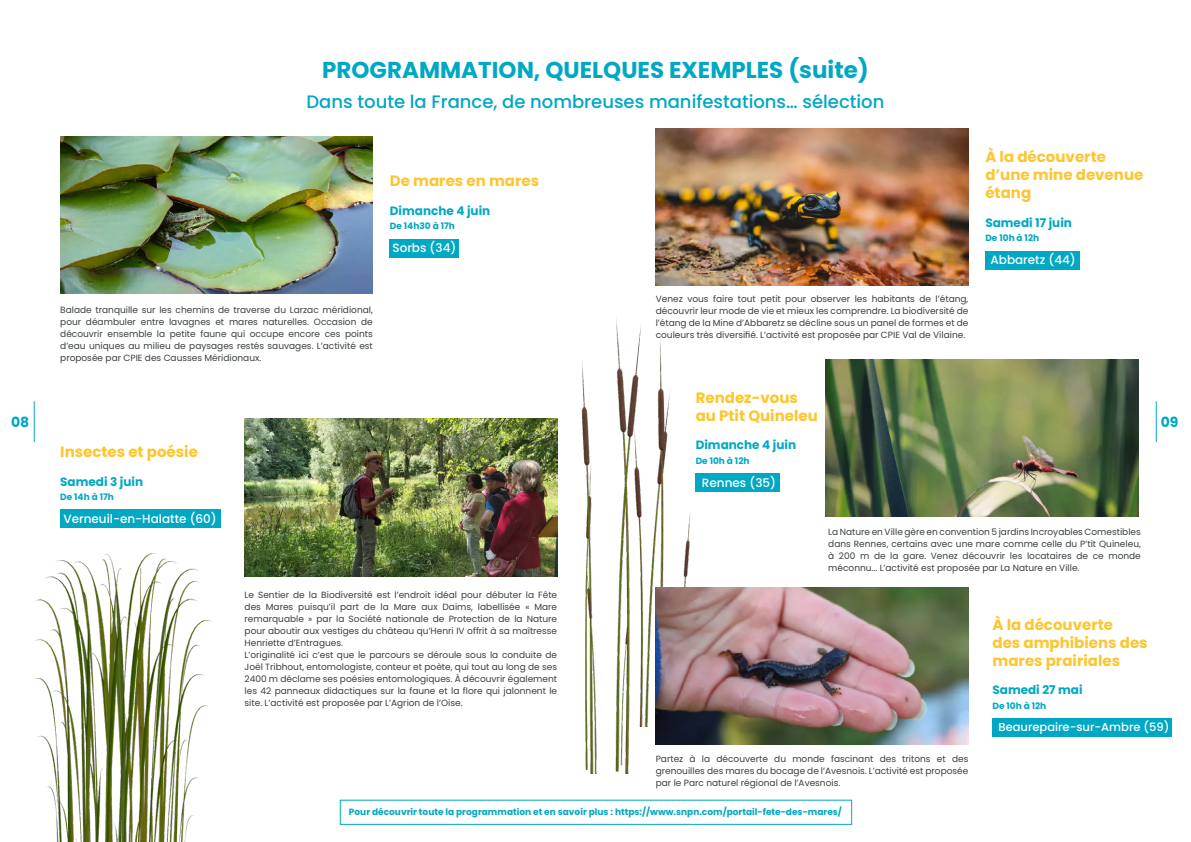
<style>
.page{position:relative;width:1191px;height:842px;background:#fff}
.page>*{position:absolute;margin:0;border:0;box-sizing:border-box;transform-origin:0 0}
.t1{font:700 23px "Poppins";color:#00a8c3}
.t2{font:500 18px "Poppins";color:#00a8c3}
.t3{font:700 15px/18px "Poppins";color:#fdc62f}
.t4{font:700 14px "Poppins";color:#00a8c3}
.t5{font:700 12px "Poppins";color:#00a8c3}
.t6{font:500 12px "Poppins";color:#fff}
.t7{font:500 11.5px "Poppins";color:#fff}
.t8{font:9px/12px "Poppins";color:#3a3f41;text-align:justify}
.t9{font:700 9px "Poppins";color:#00a8c3}
</style>
<div class="page">
<div style="left:992px;top:718px;width:180px;height:18px;background:#00a8c3"></div>
<div style="left:695px;top:473px;width:85px;height:19px;background:#00a8c3"></div>
<div style="left:985px;top:251px;width:95px;height:18px;background:#00a8c3"></div>
<div style="left:60px;top:509px;width:160px;height:19px;background:#00a8c3"></div>
<div style="left:390px;top:239px;width:69px;height:19px;background:#00a8c3"></div>
<img style="left:60px;top:137px;width:313px;height:157px">
<img style="left:656px;top:128px;width:312px;height:158px">
<img style="left:244px;top:419px;width:289px;height:157px">
<img style="left:825px;top:359px;width:313px;height:158px">
<div style="left:340px;top:800px;width:512px;height:25px;border:1px solid #00a8c3"></div>
<img style="left:533px;top:319px;width:172px;height:455px">
<img style="left:34px;top:553px;width:178px;height:289px">
<div style="left:636px;top:727px;width:104px;height:62px;background:#fff"></div>
<img style="left:656px;top:588px;width:312px;height:157px">
<hr style="left:1156px;top:401px;width:1px;height:41px;background:#00a8c3">
<hr style="left:34px;top:401px;width:1px;height:41px;background:#00a8c3">
<h1 class="t1" style="left:322px;top:57px;width:548px">PROGRAMMATION, QUELQUES EXEMPLES (suite)</h1>
<h2 class="t2" style="left:306px;top:91px;width:579px">Dans toute la France, de nombreuses manifestations… sélection</h2>
<h3 class="t3" style="left:390px;top:172px;width:151px">De mares en mares</h3>
<h3 class="t5" style="left:390px;top:204px;width:102px">Dimanche 4 juin</h3>
<p class="t9" style="left:390px;top:221px;width:67px">De 14h30 à 17h</p>
<h3 class="t6" style="left:392px;top:241px;width:65px">Sorbs (34)</h3>
<p class="t8" style="left:60px;top:304px;width:314px">Balade tranquille sur les chemins de traverse du Larzac méridional, pour déambuler entre lavagnes et mares naturelles. Occasion de découvrir ensemble la petite faune qui occupe encore ces points d’eau uniques au milieu de paysages restés sauvages. L’activité est proposée par CPIE des Causses Méridionaux.</p>
<p class="t8" style="left:656px;top:293px;width:314px">Venez vous faire tout petit pour observer les habitants de l’étang, découvrir leur mode de vie et mieux les comprendre. La biodiversité de l’étang de la Mine d’Abbaretz se décline sous un panel de formes et de couleurs très diversifié. L’activité est proposée par CPIE Val de Vilaine.</p>
<h3 class="t3" style="left:985px;top:148px;width:159px">À la découverte d’une mine devenue étang</h3>
<h3 class="t5" style="left:985px;top:216px;width:88px">Samedi 17 juin</h3>
<p class="t9" style="left:985px;top:233px;width:55px">De 10h à 12h</p>
<h3 class="t6" style="left:990px;top:253px;width:87px">Abbaretz (44)</h3>
<h3 class="t3" style="left:695px;top:389px;width:124px">Rendez-vous au Ptit Quineleu</h3>
<h3 class="t5" style="left:695px;top:438px;width:102px">Dimanche 4 juin</h3>
<p class="t9" style="left:695px;top:455px;width:55px">De 10h à 12h</p>
<h3 class="t6" style="left:702px;top:475px;width:76px">Rennes (35)</h3>
<h3 class="t4" style="left:11px;top:414px;width:20px">08</h3>
<h3 class="t4" style="left:1160px;top:414px;width:19px">09</h3>
<h3 class="t3" style="left:60px;top:443px;width:139px">Insectes et poésie</h3>
<h3 class="t5" style="left:60px;top:474px;width:84px">Samedi 3 juin</h3>
<p class="t9" style="left:60px;top:492px;width:55px">De 14h à 17h</p>
<h3 class="t6" style="left:63px;top:512px;width:155px">Verneuil-en-Halatte (60)</h3>
<p class="t8" style="left:244px;top:589px;width:314px;text-align:left">Le Sentier de la Biodiversité est l’endroit idéal pour débuter la Fête des Mares puisqu’il part de la Mare aux Daims, labellisée « Mare remarquable » par la Société nationale de Protection de la Nature pour aboutir aux vestiges du château qu’Henri IV offrit à sa maîtresse Henriette d’Entragues.<br>L’originalité ici c’est que le parcours se déroule sous la conduite de Joël Tribhout, entomologiste, conteur et poète, qui tout au long de ses 2400 m déclame ses poésies entomologiques. À découvrir également les 42 panneaux didactiques sur la faune et la flore qui jalonnent le site. L’activité est proposée par L’Agrion de l’Oise.</p>
<p class="t8" style="left:828px;top:526px;width:314px">La Nature en Ville gère en convention 5 jardins Incroyables Comestibles dans Rennes, certains avec une mare comme celle du P’tit Quineleu, à 200 m de la gare. Venez découvrir les locataires de ce monde méconnu... L’activité est proposée par La Nature en Ville.</p>
<p class="t8" style="left:656px;top:753px;width:314px">Partez à la découverte du monde fascinant des tritons et des grenouilles des mares du bocage de l’Avesnois. L’activité est proposée par le Parc naturel régional de l’Avesnois.</p>
<h3 class="t3" style="left:992px;top:615px;width:157px">À la découverte<br>des amphibiens des mares prairiales</h3>
<h3 class="t5" style="left:992px;top:683px;width:92px">Samedi 27 mai</h3>
<p class="t9" style="left:992px;top:700px;width:55px">De 10h à 12h</p>
<p class="t7" style="left:998px;top:721px;width:172px">Beaurepaire-sur-Ambre (59)</p>
<p class="t9" style="left:349px;top:807px;width:494px">Pour découvrir toute la programmation et en savoir plus : https://www.snpn.com/portail-fete-des-mares/</p>
</div>
